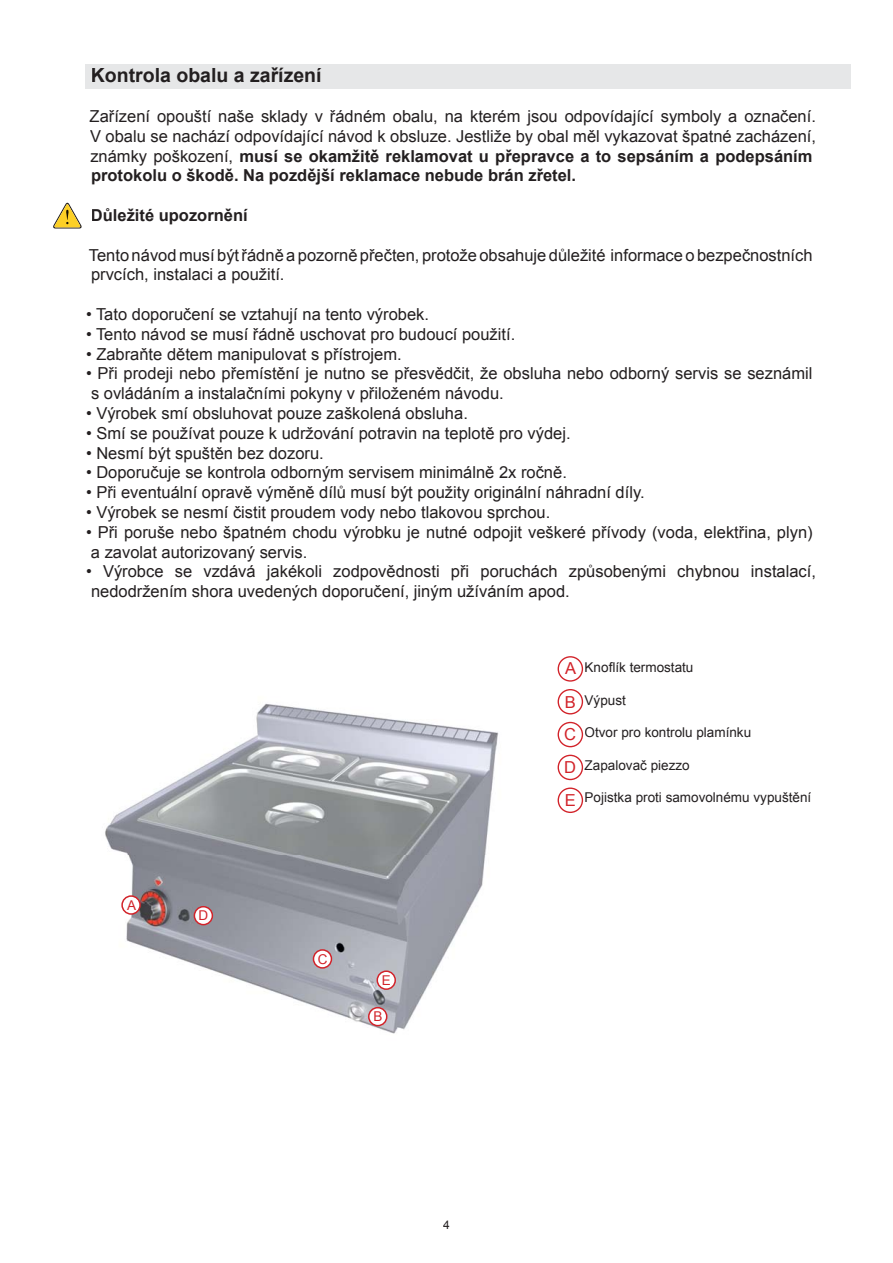
<style>
.page{position:relative;width:893px;height:1263px;background:#fff}
.page>*{position:absolute;margin:0;border:0;box-sizing:border-box;transform-origin:0 0}
.t1{font:700 19.5px "Arial";color:#231f20}
.t2{font:16.5px/19.8px "Arial";color:#231f20}
.t3{font:700 16.5px "Arial";color:#231f20}
.t4{font:16.5px/33.2px "Arial";color:#d2232a;text-align:justify}
.t5{font:13.5px "Arial";color:#231f20}
.t6{font:13.5px "Arial";color:#d2232a}
.t7{font:12px "Arial";color:#231f20}
.s1{font-weight:700}
</style>
<div class="page">
<div style="left:85px;top:64px;width:765px;height:24px;background:#e6e7e8"></div>
<svg style="left:53px;top:203px;width:29px;height:26px"></svg>
<img style="left:105px;top:703px;width:394px;height:331px">
<div style="left:557px;top:656px;width:26px;height:26px;border:1px solid #d2232a;border-radius:50%"></div>
<div style="left:557px;top:689px;width:26px;height:25px;border:1px solid #d2232a;border-radius:50%"></div>
<div style="left:557px;top:722px;width:26px;height:25px;border:1px solid #d2232a;border-radius:50%"></div>
<div style="left:557px;top:755px;width:26px;height:25px;border:1px solid #d2232a;border-radius:50%"></div>
<div style="left:557px;top:788px;width:26px;height:25px;border:1px solid #d2232a;border-radius:50%"></div>
<div style="left:369px;top:1008px;width:18px;height:18px;background:#fff;border-radius:50%"></div>
<div style="left:368px;top:1007px;width:19px;height:19px;border:2px solid #d2232a;border-radius:50%"></div>
<div style="left:122px;top:896px;width:18px;height:18px;background:#fff;border-radius:50%"></div>
<div style="left:121px;top:895px;width:20px;height:20px;border:2px solid #d2232a;border-radius:50%"></div>
<div style="left:313px;top:950px;width:18px;height:18px;background:#fff;border-radius:50%"></div>
<div style="left:313px;top:949px;width:19px;height:20px;border:2px solid #d2232a;border-radius:50%"></div>
<div style="left:194px;top:907px;width:18px;height:18px;background:#fff;border-radius:50%"></div>
<div style="left:194px;top:906px;width:19px;height:19px;border:2px solid #d2232a;border-radius:50%"></div>
<div style="left:377px;top:971px;width:18px;height:18px;background:#fff;border-radius:50%"></div>
<div style="left:376px;top:970px;width:20px;height:20px;border:2px solid #d2232a;border-radius:50%"></div>
<p class="t1" style="left:91px;top:65px;width:232px">Kontrola obalu a zařízení</p>
<p class="t2" style="left:90px;top:106px;width:728px">Zařízení opouští naše sklady v řádném obalu, na kterém jsou odpovídající symboly a označení.<br>V obalu se nachází odpovídající návod k obsluze. Jestliže by obal měl vykazovat špatné zacházení, známky poškození, <span class="s1">musí se okamžitě reklamovat u přepravce a to sepsáním a podepsáním protokolu o škodě. Na pozdější reklamace nebude brán zřetel.</span></p>
<p class="t3" style="left:91px;top:206px;width:158px">Důležité upozornění</p>
<p class="t2" style="left:89px;top:245px;width:725px">Tento návod musí být řádně a pozorně přečten, protože obsahuje důležité informace o bezpečnostních prvcích, instalaci a použití.</p>
<p class="t2" style="left:86px;top:304px;width:345px">• Tato doporučení se vztahují na tento výrobek.</p>
<p class="t2" style="left:86px;top:324px;width:431px">• Tento návod se musí řádně uschovat pro budoucí použití.</p>
<p class="t2" style="left:86px;top:344px;width:317px">• Zabraňte dětem manipulovat s přístrojem.</p>
<p class="t2" style="left:91px;top:364px;width:723px;text-indent:-5px">• Při prodeji nebo přemístění je nutno se přesvědčit, že obsluha nebo odborný servis se seznámil s ovládáním a instalačními pokyny v přiloženém návodu.</p>
<p class="t2" style="left:86px;top:403px;width:383px">• Výrobek smí obsluhovat pouze zaškolená obsluha.</p>
<p class="t2" style="left:86px;top:423px;width:486px">• Smí se používat pouze k udržování potravin na teplotě pro výdej.</p>
<p class="t2" style="left:86px;top:443px;width:239px">• Nesmí být spuštěn bez dozoru.</p>
<p class="t2" style="left:86px;top:463px;width:482px">• Doporučuje se kontrola odborným servisem minimálně 2x ročně.</p>
<p class="t2" style="left:86px;top:482px;width:560px">• Při eventuální opravě výměně dílů musí být použity originální náhradní díly.</p>
<p class="t2" style="left:86px;top:502px;width:466px">• Výrobek se nesmí čistit proudem vody nebo tlakovou sprchou.</p>
<p class="t2" style="left:86px;top:522px;width:728px">• Při poruše nebo špatném chodu výrobku je nutné odpojit veškeré přívody (voda, elektřina, plyn) a zavolat autorizovaný servis.</p>
<p class="t2" style="left:91px;top:562px;width:726px;text-indent:-5px">• Výrobce se vzdává jakékoli zodpovědnosti při poruchách způsobenými chybnou instalací, nedodržením shora uvedených doporučení, jiným užíváním apod.</p>
<p class="t6" style="left:127px;top:897px;width:11px">A</p>
<p class="t6" style="left:199px;top:908px;width:11px">D</p>
<p class="t6" style="left:318px;top:951px;width:11px">C</p>
<p class="t6" style="left:382px;top:973px;width:11px">E</p>
<p class="t6" style="left:373px;top:1009px;width:11px">B</p>
<p class="t7" style="left:443px;top:1218px;width:8px">4</p>
<p class="t4" style="left:564px;top:651px;width:13px">A B C D E</p>
<p class="t5" style="left:585px;top:660px;width:110px">Knoflík termostatu</p>
<p class="t5" style="left:585px;top:693px;width:43px">Výpust</p>
<p class="t5" style="left:585px;top:725px;width:168px">Otvor pro kontrolu plamínku</p>
<p class="t5" style="left:585px;top:757px;width:107px">Zapalovač piezzo</p>
<p class="t5" style="left:585px;top:790px;width:228px">Pojistka proti samovolnému vypuštění</p>
</div>
